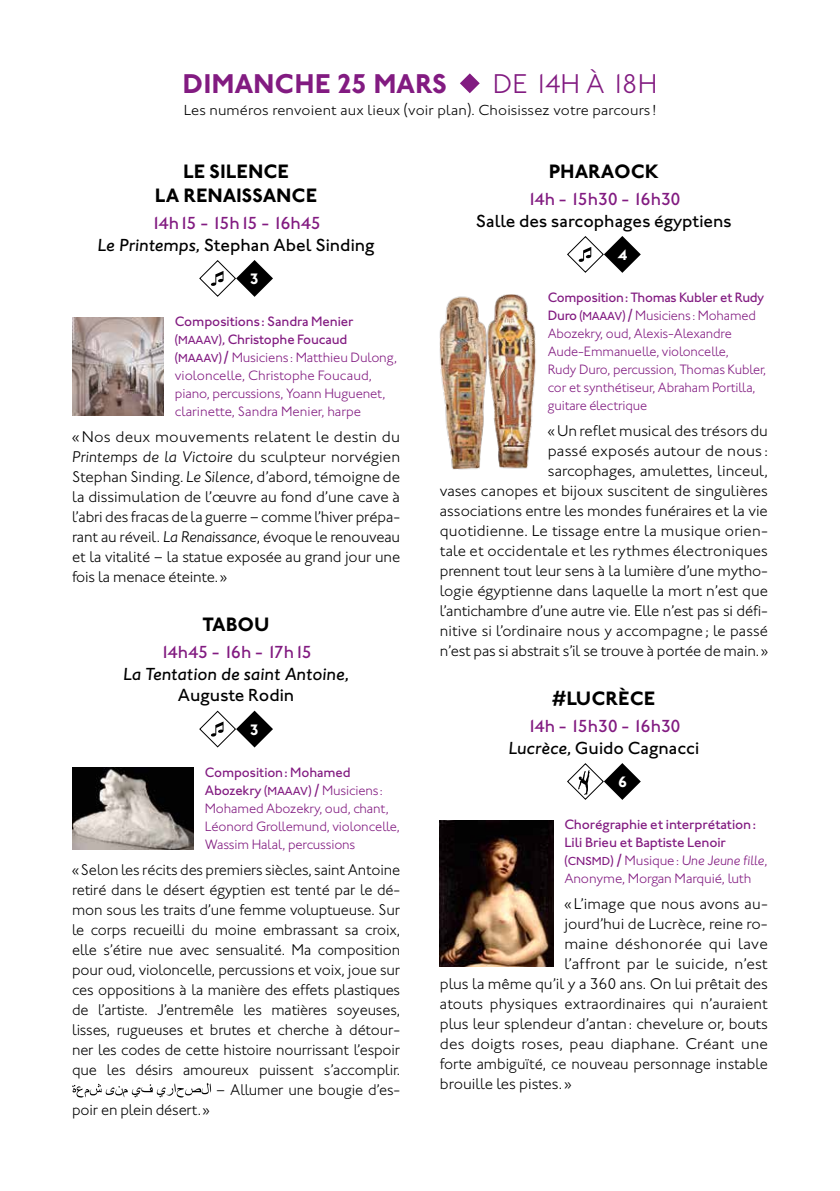
<style>
.page{position:relative;width:840px;height:1191px;background:#fff}
.page>*{position:absolute;margin:0;border:0;box-sizing:border-box;transform-origin:0 0}
.t1{font:700 28px "Johnston ITC";color:#821b81}
.t2{font:300 28px "Johnston ITC";color:#821b81}
.t3{font:700 20px/24px "Johnston ITC";color:#000;text-align:center}
.t4{font:500 18px/21.6px "Johnston ITC";color:#000;text-align:center}
.t5{font:500 18px/21.6px "Johnston ITC";color:#821b81;text-align:center}
.t6{font:italic 500 18px "Johnston ITC Pro";color:#000}
.t7{font:500 18px "Johnston ITC";letter-spacing:-.02em;color:#821b81}
.t8{font:300 16px/20px "Johnston ITC";color:#000;text-align:justify}
.t9{font:italic 300 16px "Johnston ITC Pro";color:#000}
.t10{font:300 16px "Johnston ITC";letter-spacing:.02em;color:#000}
.t11{font:700 15.6px "Johnston ITC";color:#fff}
.t12{font:300 15px "Johnston ITC";letter-spacing:.01em;color:#000}
.t13{font:300 14px/18px "Johnston ITC";letter-spacing:-.01em;color:#821b81}
.t14{font:500 14px/18px "Johnston ITC";letter-spacing:-.01em;color:#821b81}
.t15{font:italic 300 14px "Johnston ITC Pro";letter-spacing:-.01em;color:#821b81}
.s1{color:#821b81}
.s2{font-family:"Johnston ITC Pro";font-style:italic}
.s3{font-weight:500}
.s4{font-weight:500;font-size:12px}
.s5{font-family:"Johnston ITC";font-style:normal}
.s6{font-family:"Johnston ITC Pro";font-style:italic;color:#000}
.s7{color:#000}
.s8{font-family:"Johnston ITC";font-weight:500;font-style:normal;font-size:12px}
.s9{font-family:"Johnston ITC";font-weight:500;font-style:normal}
</style>
<div class="page">
<svg style="left:211px;top:271px;width:12px;height:15px"></svg>
<div style="left:199px;top:260px;width:37px;height:37px;border:1px solid #000;border-radius:50%"></div>
<svg style="left:236px;top:260px;width:37px;height:37px"></svg>
<svg style="left:211px;top:721px;width:12px;height:15px"></svg>
<div style="left:199px;top:711px;width:37px;height:36px;border:1px solid #000;border-radius:50%"></div>
<svg style="left:236px;top:710px;width:37px;height:37px"></svg>
<svg style="left:72px;top:1083px;width:139px;height:14px"></svg>
<svg style="left:578px;top:247px;width:13px;height:15px"></svg>
<div style="left:567px;top:236px;width:36px;height:37px;border:1px solid #000;border-radius:50%"></div>
<svg style="left:603px;top:236px;width:37px;height:37px"></svg>
<div style="left:567px;top:763px;width:36px;height:36px;border:1px solid #000;border-radius:50%"></div>
<svg style="left:603px;top:763px;width:37px;height:37px"></svg>
<svg style="left:578px;top:770px;width:11px;height:24px"></svg>
<svg style="left:460px;top:73px;width:19px;height:20px"></svg>
<img style="left:439px;top:295px;width:97px;height:175px">
<img style="left:439px;top:820px;width:113px;height:146px">
<img style="left:72px;top:317px;width:91px;height:98px">
<img style="left:72px;top:767px;width:121px;height:83px">
<h1 class="t1" style="left:182px;top:67px;width:266px">DIMANCHE 25 MARS</h1>
<h1 class="t2" style="left:492px;top:67px;width:166px">DE 14H À 18H</h1>
<p class="t12" style="left:184px;top:101px;width:474px">Les numéros renvoient aux lieux (voir plan). Choisissez votre parcours !</p>
<p class="t3" style="left:155px;top:159px;width:164px">LE SILENCE<br>LA RENAISSANCE</p>
<p class="t4" style="left:97px;top:212px;width:278px"><span class="s1">14h15 - 15h15 - 16h45<br></span><span class="s2">Le Printemps</span>, Stephan Abel Sinding</p>
<p class="t11" style="left:250px;top:269px;width:11px">3</p>
<p class="t13" style="left:175px;top:312px;width:224px"><span class="s3">Compositions: Sandra Menier </span><span class="s4">(MAAAV)</span><span class="s3">, Christophe Foucaud </span><span class="s4">(MAAAV)</span> <span class="s3">/</span> Musiciens: Matthieu Dulong, violoncelle, Christophe Foucaud, piano, percussions, Yoann Huguenet, clarinette, Sandra Menier, harpe</p>
<p class="t8" style="left:72px;top:426px;width:329px">«Nos deux mouvements relatent le destin du</p>
<p class="t9" style="left:72px;top:447px;width:329px">Printemps de la Victoire <span class="s5">du sculpteur norvégien</span></p>
<p class="t8" style="left:72px;top:466px;width:329px">Stephan Sinding. <span class="s2">Le Silence</span>, d’abord, témoigne de la dissimulation de l’œuvre au fond d’une cave à l’abri des fracas de la guerre – comme l’hiver prépa&shy;rant au réveil. <span class="s2">La Renaissance</span>, évoque le renouveau et la vitalité – la statue exposée au grand jour une fois la menace éteinte.»</p>
<p class="t3" style="left:202px;top:612px;width:69px">TABOU</p>
<p class="t5" style="left:160px;top:641px;width:153px">14h45 - 16h - 17h15</p>
<p class="t6" style="left:123px;top:663px;width:227px">La Tentation de saint Antoine<span class="s5">,</span></p>
<p class="t4" style="left:178px;top:684px;width:118px">Auguste Rodin</p>
<p class="t11" style="left:250px;top:720px;width:11px">3</p>
<p class="t13" style="left:205px;top:763px;width:196px"><span class="s3">Composition: Mohamed<br>Abozekry</span> <span class="s4">(MAAAV)</span> <span class="s3">/</span> Musiciens:<br>Mohamed Abozekry, oud, chant,<br>Léonord Grollemund, violoncelle,<br>Wassim Halal, percussions</p>
<p class="t8" style="left:72px;top:859px;width:329px">«Selon les récits des premiers siècles, saint Antoine retiré dans le désert égyptien est tenté par le dé&shy;mon sous les traits d’une femme voluptueuse. Sur le corps recueilli du moine embrassant sa croix, elle s’étire nue avec sensualité. Ma composition pour oud, violoncelle, percussions et voix, joue sur ces oppositions à la manière des effets plastiques de l’artiste. J’entremêle les matières soyeuses, lisses, rugueuses et brutes et cherche à détour&shy;ner les codes de cette histoire nourrissant l’espoir que les désirs amoureux puissent s’accomplir.</p>
<p class="t8" style="left:216px;top:1079px;width:185px">– Allumer une bougie d’es-</p>
<p class="t8" style="left:72px;top:1099px;width:139px">poir en plein désert.»</p>
<p class="t3" style="left:548px;top:159px;width:112px">PHARAOCK</p>
<p class="t7" style="left:527px;top:188px;width:155px">14h - 15h30 - 16h30</p>
<p class="t4" style="left:475px;top:210px;width:257px">Salle des sarcophages égyptiens</p>
<p class="t11" style="left:617px;top:245px;width:11px">4</p>
<p class="t13" style="left:547px;top:288px;width:220px"><span class="s3">Composition: Thomas Kubler et Rudy Duro</span> <span class="s4">(MAAAV)</span> <span class="s3">/</span> Musiciens : Mohamed Abozekry, oud, Alexis-Alexandre Aude-Emmanuelle, violoncelle,<br>Rudy Duro, percussion, Thomas Kubler, cor et synthétiseur, Abraham Portilla, guitare électrique</p>
<p class="t8" style="left:439px;top:420px;width:329px;text-align:right">«Un reflet musical des trésors du<br>passé exposés autour de nous :<br>sarcophages, amulettes, linceul,<br>vases canopes et bijoux suscitent de singulières associations entre les mondes funéraires et la vie quotidienne. Le tissage entre la musique orien&shy;tale et occidentale et les rythmes électroniques prennent tout leur sens à la lumière d’une mytho&shy;logie égyptienne dans laquelle la mort n’est que l’antichambre d’une autre vie. Elle n’est pas si défi&shy;nitive si l’ordinaire nous y accompagne ; le passé n’est pas si abstrait s’il se trouve à portée de main.»</p>
<p class="t3" style="left:552px;top:686px;width:105px">#LUCRÈCE</p>
<p class="t5" style="left:508px;top:715px;width:192px">14h - 15h30 - 16h30<br><span class="s6">Lucrèce</span><span class="s7">, Guido Cagnacci</span></p>
<p class="t11" style="left:617px;top:772px;width:11px">6</p>
<p class="t14" style="left:564px;top:815px;width:193px">Chorégraphie et interprétation:<br>Lili Brieu et Baptiste Lenoir</p>
<p class="t15" style="left:564px;top:852px;width:204px"><span class="s8">(CNSMD)</span> <span class="s9">/</span> <span class="s5">Musique:</span> Une Jeune fille<span class="s5">,</span></p>
<p class="t13" style="left:564px;top:869px;width:188px">Anonyme, Morgan Marquié, luth</p>
<p class="t8" style="left:564px;top:893px;width:203px">« L’image que nous avons au-</p>
<p class="t8" style="left:564px;top:913px;width:205px">jourd’hui de Lucrèce, reine ro-</p>
<p class="t10" style="left:564px;top:934px;width:205px">maine déshonorée qui lave</p>
<p class="t8" style="left:564px;top:953px;width:205px">l’affront par le suicide, n’est</p>
<p class="t8" style="left:439px;top:973px;width:329px">plus la même qu’il y a 360 ans. On lui prêtait des</p>
<p class="t8" style="left:439px;top:993px;width:329px">atouts physiques extraordinaires qui n’auraient</p>
<p class="t8" style="left:439px;top:1013px;width:329px">plus leur splendeur d’antan: chevelure or, bouts</p>
<p class="t8" style="left:439px;top:1033px;width:329px">des doigts roses, peau diaphane. Créant une</p>
<p class="t8" style="left:439px;top:1053px;width:329px">forte ambiguïté, ce nouveau personnage instable</p>
<p class="t8" style="left:439px;top:1073px;width:133px">brouille les pistes. »</p>
</div>
